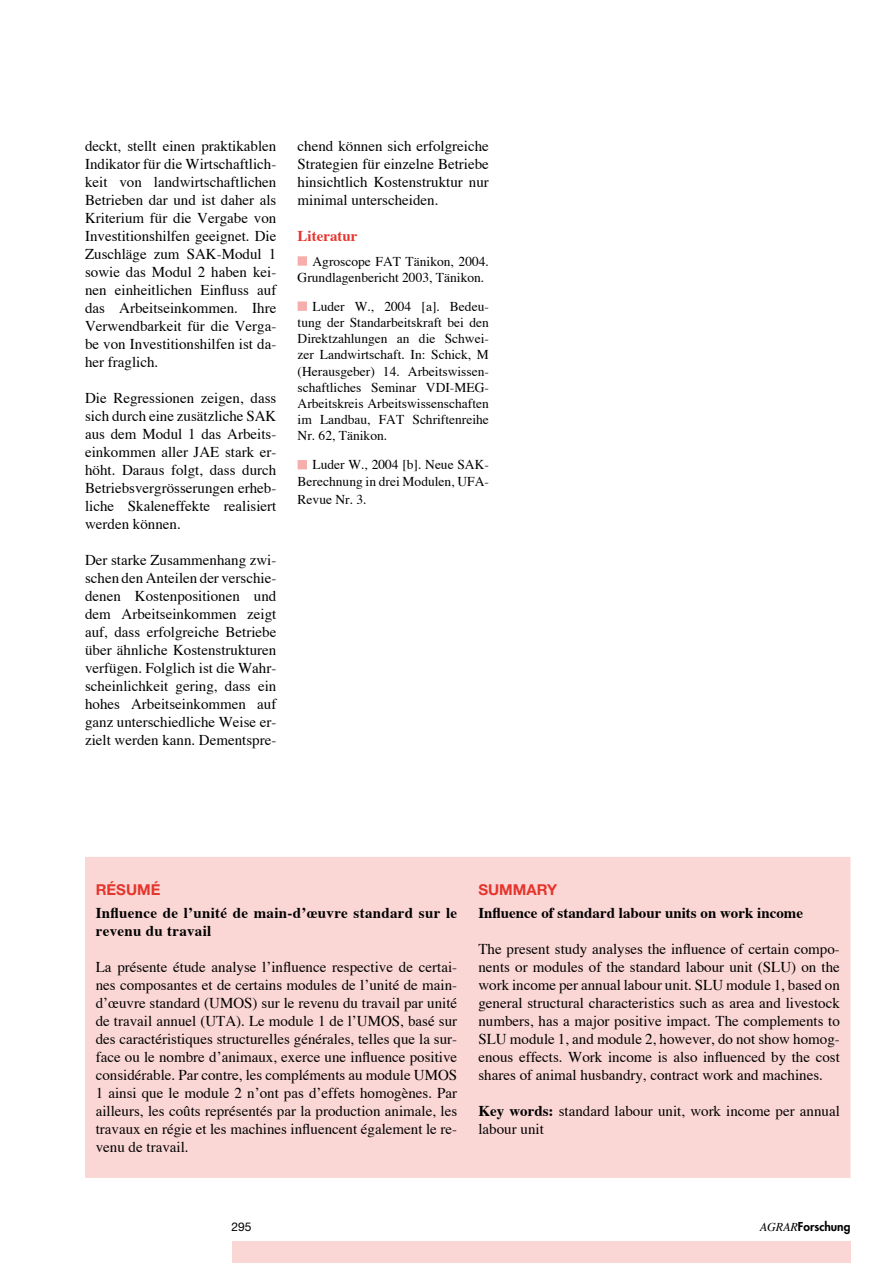
<style>
.page{position:relative;width:893px;height:1263px;background:#fff}
.page>*{position:absolute;margin:0;border:0;box-sizing:border-box;transform-origin:0 0}
.t1{font:15px/18px "Times";color:#000;text-align:justify}
.t2{font:700 15px/18px "Times";letter-spacing:.02em;color:#000}
.t3{font:700 15px "Times";color:#000}
.t4{font:700 15px "Helvetica Neue";color:#e5352c}
.t5{font:700 15px "Times";color:#e5352c}
.t6{font:13.5px/16.2px "Times";color:#000}
.t7{font:800 12px "Futura";color:#000}
.t8{font:12px "Helvetica Neue";color:#000}
.s1{font-weight:700}
.s2{font-family:"Times";font-weight:400;font-style:italic}
</style>
<div class="page">
<div style="left:232px;top:1242px;width:618px;height:21px;background:#fad7d5"></div>
<div style="left:86px;top:858px;width:764px;height:319px;background:#fad7d5"></div>
<div style="left:85px;top:857px;width:765px;height:321px;border:2px solid #fad7d5"></div>
<div style="left:298px;top:257px;width:8px;height:8px;background:#f5aeab"></div>
<div style="left:298px;top:256px;width:9px;height:10px;border:2px solid #f5aeab"></div>
<div style="left:298px;top:302px;width:8px;height:8px;background:#f5aeab"></div>
<div style="left:298px;top:301px;width:9px;height:10px;border:2px solid #f5aeab"></div>
<div style="left:298px;top:461px;width:8px;height:8px;background:#f5aeab"></div>
<div style="left:298px;top:460px;width:9px;height:9px;border:2px solid #f5aeab"></div>
<p class="t1" style="left:85px;top:137px;width:193px">deckt, stellt einen praktikablen Indikator für die Wirtschaftlich&shy;keit von landwirt-schaft-lichen Betrieben dar und ist daher als Kriterium für die Vergabe von Investitionshilfen geeignet. Die Zuschläge zum SAK-Modul 1 sowie das Modul 2 haben kei&shy;nen einheitlichen Einfluss auf das Arbeits-ein-kommen. Ihre Verwend-barkeit für die Verga&shy;be von Investitionshilfen ist da&shy;her fraglich.</p>
<p class="t1" style="left:85px;top:389px;width:193px">Die Regressionen zeigen, dass sich durch eine zusätzliche SAK aus dem Modul 1 das Arbeits&shy;einkommen aller JAE stark er&shy;höht. Daraus folgt, dass durch Betriebsvergrösserungen erheb&shy;liche Skaleneffekte realisiert werden können.</p>
<p class="t1" style="left:85px;top:551px;width:193px">Der starke Zusammenhang zwi&shy;schen den Anteilen der verschie&shy;denen Kostenpositionen und dem Arbeitseinkommen zeigt auf, dass erfolgreiche Betriebe über ähnliche Kostenstrukturen verfügen. Folglich ist die Wahr&shy;scheinlichkeit gering, dass ein hohes Arbeitseinkommen auf ganz unterschiedliche Weise er&shy;zielt werden kann. Dementspre-</p>
<p class="t1" style="left:298px;top:137px;width:193px">chend können sich erfolgreiche Strategien für einzelne Betriebe hinsichtlich Kostenstruktur nur minimal unterscheiden.</p>
<p class="t5" style="left:298px;top:227px;width:61px">Literatur</p>
<p class="t6" style="left:298px;top:253px;width:193px;text-indent:15px">Agroscope FAT Tänikon, 2004.<br>Grundlagenbericht 2003, Tänikon.</p>
<p class="t6" style="left:298px;top:298px;width:193px;text-align:justify;text-indent:15px">Luder W., 2004 [a]. Bedeu&shy;tung der Standarbeitskraft bei den Direktzahlungen an die Schwei&shy;zer Landwirtschaft. In: Schick, M (Herausgeber) 14. Arbeitswissen&shy;schaftliches Seminar VDI-MEG-Arbeitskreis Arbeitswissenschaften im Landbau, FAT Schriftenreihe Nr. 62, Tänikon.</p>
<p class="t6" style="left:298px;top:456px;width:193px;text-align:right">Luder W., 2004 [b]. Neue SAK-<br>Berechnung in drei Modulen, UFA-</p>
<p class="t6" style="left:298px;top:491px;width:70px">Revue Nr. 3.</p>
<p class="t4" style="left:96px;top:880px;width:66px">RÉSUMÉ</p>
<p class="t2" style="left:96px;top:904px;width:363px">Influence de l’unité de main-d’œuvre standard sur le revenu du travail</p>
<p class="t1" style="left:96px;top:958px;width:363px">La présente étude analyse l’influence respective de certai&shy;nes composantes et de certains modules de l’unité de main&shy;d’œuvre standard (UMOS) sur le revenu du travail par unité de travail annuel (UTA). Le module 1 de l’UMOS, basé sur des caractéristiques structurelles générales, telles que la sur&shy;face ou le nombre d’animaux, exerce une influence positive considérable. Par contre, les compléments au module UMOS 1 ainsi que le module 2 n’ont pas d’effets homogènes. Par ailleurs, les coûts représentés par la production animale, les travaux en régie et les machines influencent également le re&shy;venu de travail.</p>
<p class="t4" style="left:478px;top:880px;width:34px">SUMMAR</p>
<p class="t4" style="left:547px;top:880px;width:12px">Y</p>
<p class="t3" style="left:478px;top:904px;width:326px">Influence of standard labour units on work income</p>
<p class="t1" style="left:478px;top:940px;width:363px">The present study analyses the influence of certain compo&shy;nents or modules of the standard labour unit (SLU) on the work income per annual labour unit. SLU module 1, based on general structural characteristics such as area and livestock numbers, has a major positive impact. The complements to SLU module 1, and module 2, however, do not show homog&shy;enous effects. Work income is also influenced by the cost shares of animal husbandry, contract work and machines.</p>
<p class="t1" style="left:478px;top:1101px;width:363px"><span class="s1">Key words:</span> standard labour unit, work income per annual labour unit</p>
<p class="t8" style="left:232px;top:1220px;width:22px">295</p>
<p class="t7" style="left:760px;top:1219px;width:92px"><span class="s2">AGRAR</span>Forschung</p>
</div>
